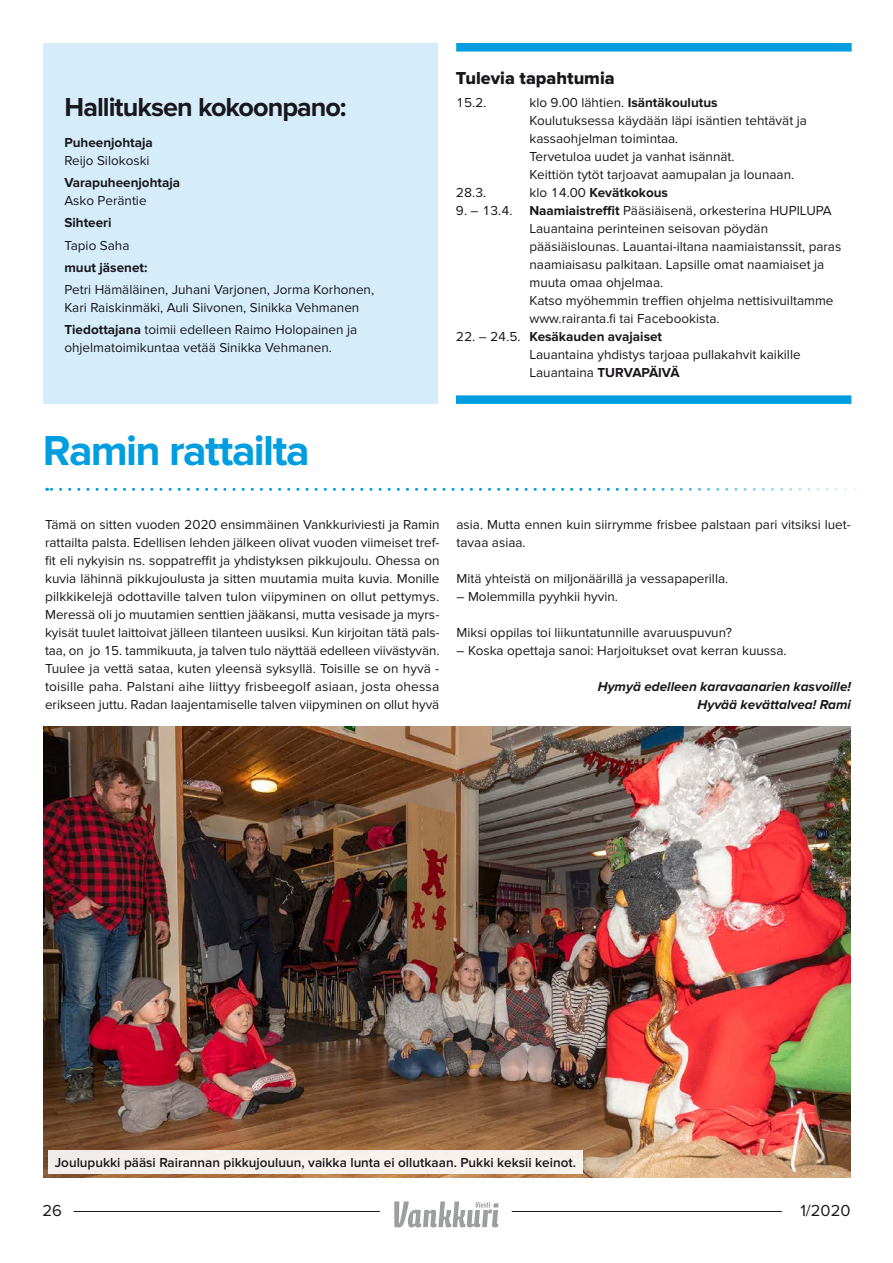
<style>
.page{position:relative;width:893px;height:1263px;background:#fff}
.page>*{position:absolute;margin:0;border:0;box-sizing:border-box;transform-origin:0 0}
.t1{font:700 43.5px "Proxima Nova";letter-spacing:-.04em;color:#009ee0}
.t2{font:700 27px "Proxima Nova";letter-spacing:-.035em;color:#1a171c}
.t3{font:18px "Proxima Nova Extrabld";color:#1a171c}
.t4{font:16.5px "Proxima Nova";color:#1a171c}
.t5{font:13.5px/18px "Proxima Nova";color:#1a171c}
.t6{font:600 13.5px "Proxima Nova";color:#1a171c}
.t7{font:700 13.5px "Proxima Nova";color:#1a171c}
.t8{font:italic 700 13.5px/18px "Proxima Nova";color:#1a171c;text-align:right}
.s1{font-weight:700}
.s2{font-weight:400}
</style>
<div class="page">
<hr style="left:73px;top:1211px;width:307px;height:1px;background:#1a171c">
<hr style="left:512px;top:1211px;width:270px;height:1px;background:#1a171c">
<svg style="left:394px;top:1201px;width:105px;height:26px"></svg>
<svg style="left:47px;top:488px;width:799px;height:3px"></svg>
<div style="left:456px;top:43px;width:396px;height:9px;background:#009ee0"></div>
<div style="left:456px;top:395px;width:395px;height:9px;background:#009ee0"></div>
<div style="left:43px;top:43px;width:395px;height:361px;background:#d5edfa"></div>
<img style="left:43px;top:727px;width:807px;height:451px">
<div style="left:48px;top:1150px;width:535px;height:23px;background:#f6f0ec"></div>
<h2 class="t2" style="left:64px;top:91px;width:284px">Hallituksen kokoonpano:</h2>
<p class="t7" style="left:64px;top:134px;width:90px">Puheenjohtaja</p>
<p class="t5" style="left:64px;top:151px;width:87px">Reijo Silokoski</p>
<p class="t7" style="left:64px;top:175px;width:117px">Varapuheenjohtaja</p>
<p class="t5" style="left:64px;top:192px;width:84px">Asko Peräntie</p>
<p class="t7" style="left:64px;top:215px;width:49px">Sihteeri</p>
<p class="t5" style="left:64px;top:236px;width:67px">Tapio Saha</p>
<p class="t7" style="left:64px;top:259px;width:85px">muut jäsenet:</p>
<p class="t5" style="left:64px;top:281px;width:311px">Petri Hämäläinen, Juhani Varjonen, Jorma Korhonen,<br>Kari Raiskinmäki, Auli Siivonen, Sinikka Vehmanen</p>
<p class="t5" style="left:64px;top:321px;width:294px"><span class="s1">Tiedottajana</span> toimii edelleen Raimo Holopainen ja ohjelmatoimikuntaa vetää Sinikka Vehmanen.</p>
<h1 class="t1" style="left:43px;top:425px;width:268px">Ramin rattailta</h1>
<h3 class="t3" style="left:456px;top:68px;width:160px">Tulevia tapahtumia</h3>
<p class="t5" style="left:456px;top:93px;width:32px">15.2.</p>
<p class="t5" style="left:529px;top:93px;width:279px">klo 9.00 lähtien. <span class="s1">Isäntäkoulutus<br></span>Koulutuksessa käydään läpi isäntien tehtävät ja kassaohjelman toimintaa.<br>Tervetuloa uudet ja vanhat isännät.<br>Keittiön tytöt tarjoavat aamupalan ja lounaan.</p>
<p class="t5" style="left:456px;top:183px;width:32px">28.3.</p>
<p class="t7" style="left:529px;top:184px;width:140px"><span class="s2">klo 14.00</span> Kevätkokous</p>
<p class="t5" style="left:456px;top:201px;width:58px">9. – 13.4.</p>
<p class="t5" style="left:529px;top:201px;width:313px"><span class="s1">Naamiaistreffit</span> Pääsiäisenä, orkesterina HUPILUPA Lauantaina perinteinen seisovan pöydän pääsiäislounas. Lauantai-iltana naamiaistanssit, paras naamiaisasu palkitaan. Lapsille omat naamiaiset ja muuta omaa ohjelmaa.<br>Katso myöhemmin treffien ohjelma nettisivuiltamme www.rairanta.fi tai Facebookista.</p>
<p class="t5" style="left:529px;top:327px;width:273px;text-indent:-73px">22. – 24.5. <span class="s1">Kesäkauden avajaiset<br></span>Lauantaina yhdistys tarjoaa pullakahvit kaikille<br>Lauantaina <span class="s1">TURVAPÄIVÄ</span></p>
<p class="t5" style="left:45px;top:515px;width:396px;text-align:justify">Tämä on sitten vuoden 2020 ensimmäinen Vankkuriviesti ja Ramin rattailta palsta. Edellisen lehden jälkeen olivat vuoden viimeiset tref&shy;fit eli nykyisin ns. soppatreffit ja yhdistyksen pikkujoulu. Ohessa on kuvia lähinnä pikkujoulusta ja sitten muutamia muita kuvia. Monille pilkkikelejä odottaville talven tulon viipyminen on ollut pettymys.<br>Meressä oli jo muutamien senttien jääkansi, mutta vesisade ja myrs&shy;kyisät tuulet laittoivat jälleen tilanteen uusiksi. Kun kirjoitan tätä pals&shy;taa, on jo 15. tammikuuta, ja talven tulo näyttää edelleen viivästyvän.<br>Tuulee ja vettä sataa, kuten yleensä syksyllä. Toisille se on hyvä - toisille paha. Palstani aihe liittyy frisbeegolf asiaan, josta ohessa erikseen juttu. Radan laajentamiselle talven viipyminen on ollut hyvä</p>
<p class="t5" style="left:456px;top:515px;width:396px">asia. Mutta ennen kuin siirrymme frisbee palstaan pari vitsiksi luet&shy;tavaa asiaa.</p>
<p class="t5" style="left:456px;top:569px;width:273px">Mitä yhteistä on miljonäärillä ja vessapaperilla.</p>
<p class="t5" style="left:456px;top:587px;width:163px">– Molemmilla pyyhkii hyvin.</p>
<p class="t5" style="left:456px;top:623px;width:277px">Miksi oppilas toi liikuntatunnille avaruuspuvun?</p>
<p class="t5" style="left:456px;top:641px;width:332px">– Koska opettaja sanoi: Harjoitukset ovat kerran kuussa.</p>
<p class="t8" style="left:598px;top:677px;width:255px">Hymyä edelleen karavaanarien kasvoille!<br>Hyvää kevättalvea! Rami</p>
<p class="t6" style="left:55px;top:1154px;width:523px">Joulupukki pääsi Rairannan pikkujouluun, vaikka lunta ei ollutkaan. Pukki keksii keinot.</p>
<p class="t4" style="left:43px;top:1201px;width:21px">26</p>
<p class="t4" style="left:800px;top:1201px;width:52px">1/2020</p>
</div>
